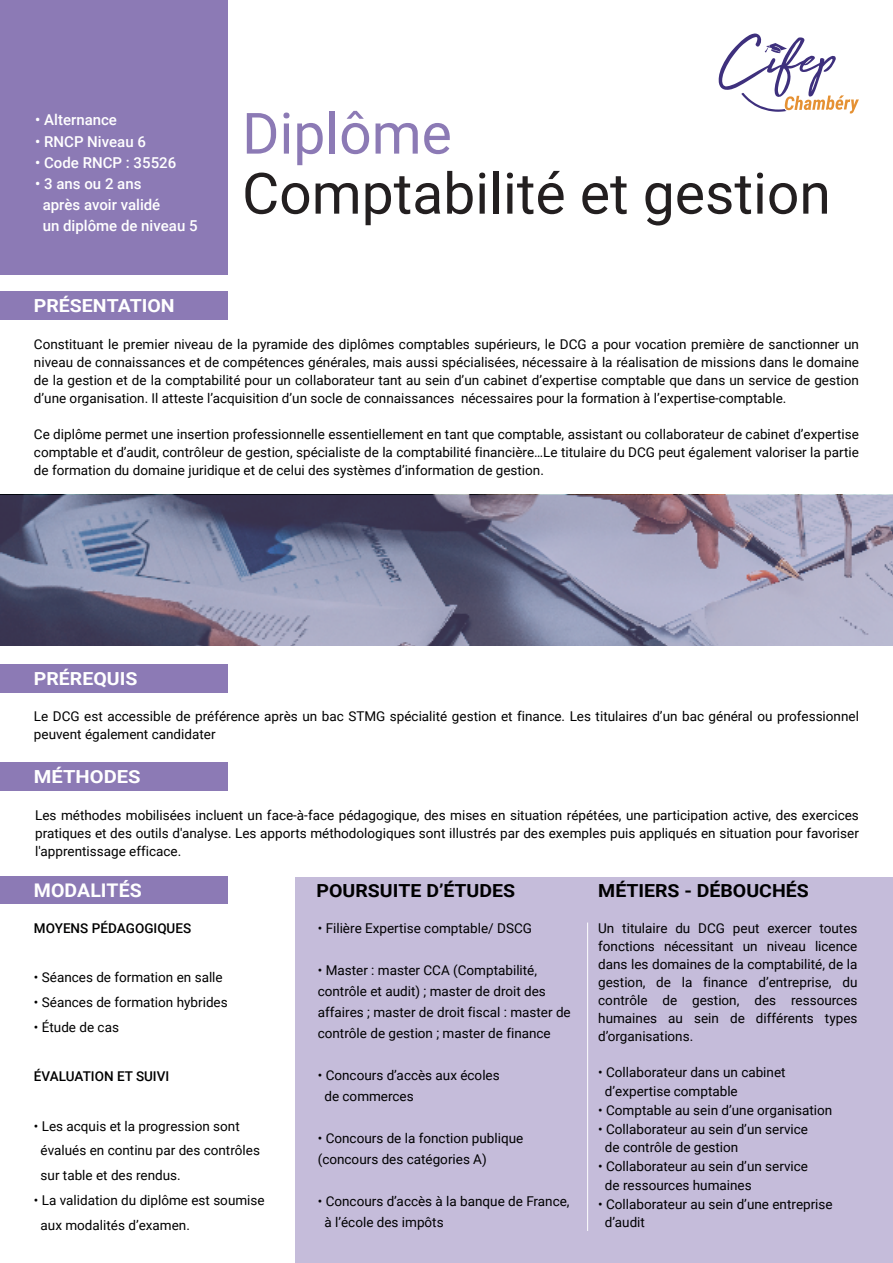
<style>
.page{position:relative;width:893px;height:1263px;background:#fff}
.page>*{position:absolute;margin:0;border:0;box-sizing:border-box;transform-origin:0 0}
.t1{font:57px "Roboto";color:#231f20}
.t2{font:57px "Roboto";color:#8c7ab5}
.t3{font:700 18.75px "Roboto";color:#fff;scale:1.04 1}
.t4{font:700 18px "Roboto";color:#000001;scale:1.08 1}
.t5{font:700 18px "Roboto";color:#fff;scale:1.08 1}
.t6{font:700 18px "Roboto";color:#fff;scale:1.12 1}
.t7{font:500 15px/21px "Roboto";color:#fff}
.t8{font:13.5px/18px "Roboto";color:#000001}
.t9{font:500 13.5px "Roboto";color:#000001}
</style>
<div class="page">
<div style="left:0;top:0;width:228px;height:274px;background:#8c7ab5"></div>
<div style="left:0;top:291px;width:228px;height:29px;background:#8c7ab5"></div>
<div style="left:0;top:664px;width:228px;height:28px;background:#8c7ab5"></div>
<div style="left:0;top:762px;width:228px;height:29px;background:#8c7ab5"></div>
<div style="left:295px;top:877px;width:598px;height:386px;background:#c5bcda"></div>
<div style="left:0;top:877px;width:227px;height:27px;background:#8c7ab5"></div>
<hr style="left:587px;top:922px;width:1px;height:309px;background:#fff">
<svg style="left:0;top:495px;width:893px;height:150px;background:#84859f"></svg>
<svg style="left:719px;top:33px;width:140px;height:81px"></svg>
<p class="t7" style="left:35px;top:109px;width:83px">• Alternance</p>
<p class="t7" style="left:35px;top:130px;width:112px">• RNCP Niveau 6</p>
<p class="t7" style="left:35px;top:151px;width:142px">• Code RNCP : 35526</p>
<p class="t7" style="left:43px;top:172px;width:156px;text-indent:-7px">• 3 ans ou 2 ans<br>après avoir validé<br>un diplôme de niveau 5</p>
<h1 class="t2" style="left:242px;top:93px;width:211px">Diplôme</h1>
<h1 class="t1" style="left:242px;top:153px;width:590px">Comptabilité et gestion</h1>
<h3 class="t5" style="left:34px;top:293px;width:132px">PRÉSENTATION</h3>
<p class="t8" style="left:34px;top:334px;width:826px;text-align:justify">Constituant le premier niveau de la pyramide des diplômes comptables supérieurs, le DCG a pour vocation première de sanctionner un niveau de connaissances et de compétences générales, mais aussi spécialisées, nécessaire à la réalisation de missions dans le domaine de la gestion et de la comptabilité pour un collaborateur tant au sein d’un cabinet d’expertise comptable que dans un service de gestion d’une organisation. Il atteste l’acquisition d’un socle de connaissances nécessaires pour la formation à l’expertise-comptable.</p>
<p class="t8" style="left:34px;top:424px;width:826px;text-align:justify">Ce diplôme permet une insertion professionnelle essentiellement en tant que comptable, assistant ou collaborateur de cabinet d’expertise comptable et d’audit, contrôleur de gestion, spécialiste de la comptabilité financière…Le titulaire du DCG peut également valoriser la partie de formation du domaine juridique et de celui des systèmes d’information de gestion.</p>
<h3 class="t5" style="left:34px;top:666px;width:97px">PRÉREQUIS</h3>
<p class="t8" style="left:34px;top:707px;width:826px">Le DCG est accessible de préférence après un bac STMG spécialité gestion et finance. Les titulaires d’un bac général ou professionnel peuvent également candidater</p>
<h3 class="t6" style="left:34px;top:764px;width:97px">MÉTHODES</h3>
<p class="t8" style="left:35px;top:805px;width:825px;text-align:justify">Les méthodes mobilisées incluent un face-à-face pédagogique, des mises en situation répétées, une participation active, des exercices pratiques et des outils d'analyse. Les apports méthodologiques sont illustrés par des exemples puis appliqués en situation pour favoriser l'apprentissage efficace.</p>
<h2 class="t3" style="left:34px;top:877px;width:105px">MODALITÉS</h2>
<h3 class="t4" style="left:317px;top:878px;width:185px">POURSUITE D’ÉTUDES</h3>
<h3 class="t4" style="left:598px;top:878px;width:196px">MÉTIERS - DÉBOUCHÉS</h3>
<p class="t9" style="left:34px;top:918px;width:159px">MOYENS PÉDAGOGIQUES</p>
<p class="t8" style="left:34px;top:968px;width:190px">• Séances de formation en salle</p>
<p class="t8" style="left:34px;top:992px;width:195px">• Séances de formation hybrides</p>
<p class="t8" style="left:34px;top:1017px;width:87px">• Étude de cas</p>
<p class="t9" style="left:34px;top:1067px;width:137px">ÉVALUATION ET SUIVI</p>
<p class="t8" style="left:41px;top:1113px;width:221px;line-height:24.8px;text-indent:-7px">• Les acquis et la progression sont évalués en continu par des contrôles sur table et des rendus.</p>
<p class="t8" style="left:41px;top:1187px;width:226px;line-height:24.8px;text-indent:-7px">• La validation du diplôme est soumise aux modalités d’examen.</p>
<p class="t8" style="left:318px;top:918px;width:216px">• Filière Expertise comptable/ DSCG</p>
<p class="t8" style="left:318px;top:959px;width:255px;line-height:21px">• Master : master CCA (Comptabilité, contrôle et audit) ; master de droit des affaires ; master de droit fiscal : master de contrôle de gestion ; master de finance</p>
<p class="t8" style="left:324px;top:1064px;width:177px;line-height:21px;text-indent:-7px">• Concours d’accès aux écoles de commerces</p>
<p class="t8" style="left:318px;top:1127px;width:207px;line-height:21px">• Concours de la fonction publique (concours des catégories A)</p>
<p class="t8" style="left:324px;top:1190px;width:247px;line-height:21px;text-indent:-7px">• Concours d’accès à la banque de France, à l’école des impôts</p>
<p class="t8" style="left:598px;top:918px;width:261px;text-align:justify">Un titulaire du DCG peut exercer toutes fonctions nécessitant un niveau licence dans les domaines de la comptabilité, de la gestion, de la finance d’entreprise, du contrôle de gestion, des ressources humaines au sein de différents types d’organisations.</p>
<p class="t8" style="left:605px;top:1063px;width:182px;line-height:18.8px;text-indent:-7px">• Collaborateur dans un cabinet d’expertise comptable</p>
<p class="t8" style="left:598px;top:1100px;width:235px">• Comptable au sein d’une organisation</p>
<p class="t8" style="left:605px;top:1119px;width:205px;line-height:18.8px;text-indent:-7px">• Collaborateur au sein d’un service de contrôle de gestion</p>
<p class="t8" style="left:605px;top:1156px;width:205px;line-height:18.8px;text-indent:-7px">• Collaborateur au sein d’un service de ressources humaines</p>
<p class="t8" style="left:605px;top:1194px;width:229px;line-height:18.8px;text-indent:-7px">• Collaborateur au sein d’une entreprise d’audit</p>
</div>
